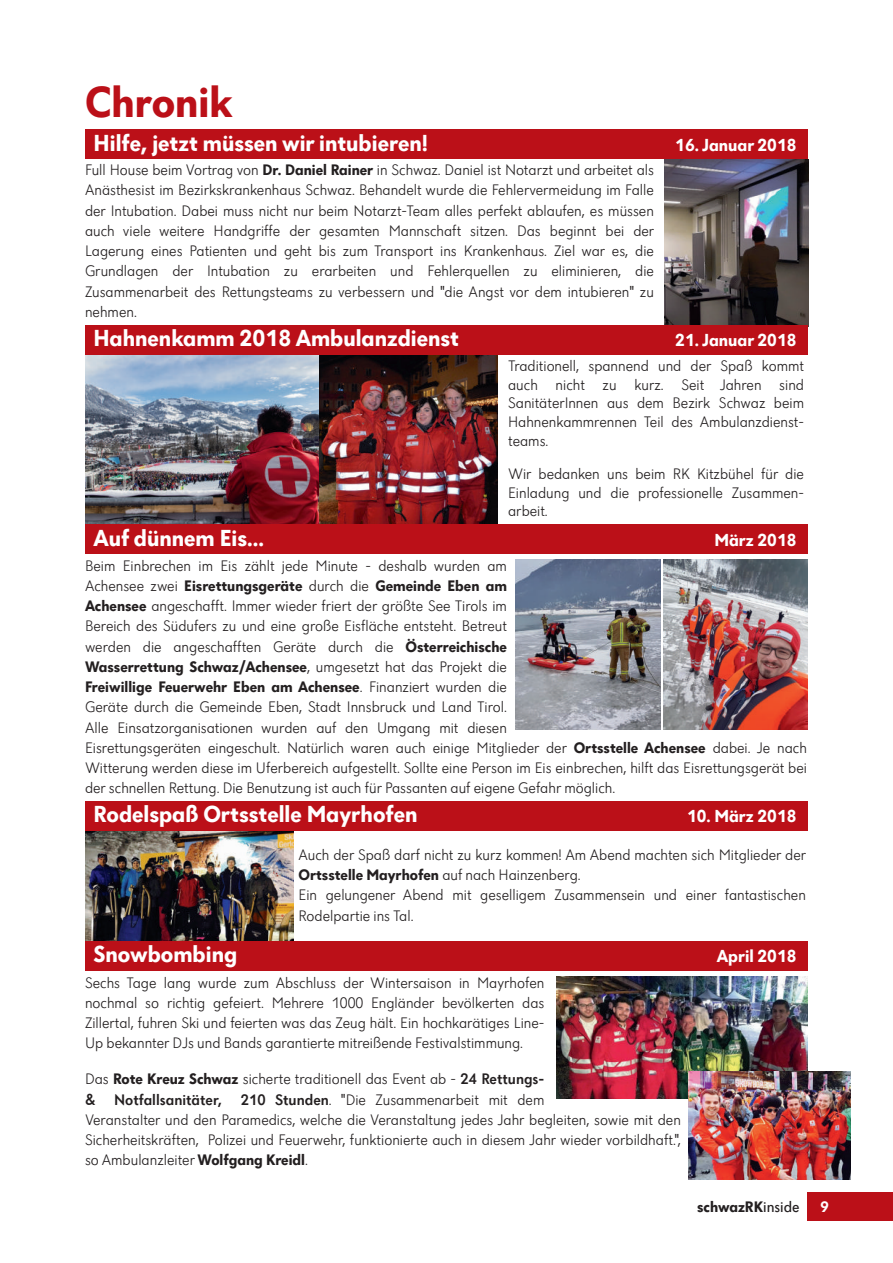
<style>
.page{position:relative;width:893px;height:1263px;background:#fff}
.page>*{position:absolute;margin:0;border:0;box-sizing:border-box;transform-origin:0 0}
.t1{font:700 45px "Dunant";color:#bb1018}
.t2{font:700 24px "Dunant";color:#fff}
.t3{font:700 18px "Dunant";color:#fff}
.t4{font:300 15.75px/20.2px "Dunant";color:#231f20;text-align:justify}
.t5{font:700 15.75px "Dunant";color:#231f20}
.t6{font:700 15.75px "Dunant";color:#fff}
.s1{font-weight:700}
.s2{font-weight:500}
.s3{font-weight:400}
</style>
<div class="page">
<div style="left:807px;top:1192px;width:86px;height:28px;background:#bb1018"></div>
<img style="left:85px;top:831px;width:208px;height:110px">
<img style="left:319px;top:354px;width:178px;height:170px">
<img style="left:85px;top:354px;width:234px;height:170px">
<img style="left:664px;top:159px;width:144px;height:166px">
<div style="left:85px;top:129px;width:723px;height:30px;background:#bb1018"></div>
<div style="left:85px;top:325px;width:723px;height:29px;background:#bb1018"></div>
<div style="left:85px;top:524px;width:723px;height:30px;background:#bb1018"></div>
<img style="left:515px;top:559px;width:145px;height:170px">
<img style="left:664px;top:559px;width:143px;height:170px">
<div style="left:85px;top:801px;width:723px;height:30px;background:#bb1018"></div>
<div style="left:85px;top:941px;width:723px;height:30px;background:#bb1018"></div>
<img style="left:556px;top:976px;width:251px;height:123px">
<img style="left:688px;top:1071px;width:162px;height:108px">
<h1 class="t1" style="left:85px;top:83px;width:149px">Chronik</h1>
<h2 class="t2" style="left:94px;top:133px;width:336px">Hilfe, jetzt müssen wir intubieren!</h2>
<p class="t3" style="left:675px;top:137px;width:123px">16. Januar 2018</p>
<p class="t4" style="left:85px;top:161px;width:571px">Full House beim Vortrag von <span class="s1">Dr. Daniel Rainer</span> in Schwaz. Daniel ist Notarzt und arbeitet als Anästhesist im Bezirkskrankenhaus Schwaz. Behandelt wurde die Fehlervermeidung im Falle der Intubation. Dabei muss nicht nur beim Notarzt-Team alles perfekt ablaufen, es müssen auch viele weitere Handgriffe der gesamten Mannschaft sitzen. Das beginnt bei der Lagerung eines Patienten und geht bis zum Transport ins Krankenhaus. Ziel war es, die Grundlagen der Intubation zu erarbeiten und Fehlerquellen zu eliminieren, die Zusammenarbeit des Rettungsteams zu verbessern und "die Angst vor dem intubieren" zu nehmen.</p>
<h2 class="t2" style="left:94px;top:328px;width:367px">Hahnenkamm 2018 Ambulanzdienst</h2>
<p class="t3" style="left:675px;top:332px;width:123px">21. Januar 2018</p>
<p class="t4" style="left:508px;top:358px;width:297px;line-height:18.8px">Traditionell, spannend und der Spaß kommt auch nicht zu kurz. Seit Jahren sind SanitäterInnen aus dem Bezirk Schwaz beim Hahnenkammrennen Teil des Ambulanzdienst&shy;teams.</p>
<p class="t4" style="left:508px;top:466px;width:297px;line-height:18.8px">Wir bedanken uns beim RK Kitzbühel für die Einladung und die professionelle Zusammen&shy;arbeit.</p>
<h2 class="t2" style="left:94px;top:528px;width:172px">Auf dünnem Eis...</h2>
<p class="t3" style="left:714px;top:532px;width:83px">März 2018</p>
<p class="t4" style="left:85px;top:557px;width:723px;text-align:left">Beim Einbrechen im Eis zählt jede Minute - deshalb wurden am<br>Achensee zwei <span class="s1">Eisrettungsgeräte</span> durch die <span class="s1">Gemeinde Eben am<br>Achensee</span> angeschafft. Immer wieder friert der größte See Tirols im<br>Bereich des Südufers zu und eine große Eisfläche entsteht. Betreut<br>werden die angeschafften Geräte durch die <span class="s1">Österreichische<br>Wasserrettung Schwaz/Achensee</span>, umgesetzt hat das Projekt die<br><span class="s1">Freiwillige Feuerwehr Eben am Achensee</span>. Finanziert wurden die<br>Geräte durch die Gemeinde Eben, Stadt Innsbruck und Land Tirol.<br>Alle Einsatzorganisationen wurden auf den Umgang mit diesen<br>Eisrettungsgeräten eingeschult. Natürlich waren auch einige Mitglieder der <span class="s1">Ortsstelle Achensee</span> dabei. Je nach Witterung werden diese im Uferbereich aufgestellt. Sollte eine Person im Eis einbrechen, hilft das Eisrettungsgerät bei der schnellen Rettung. Die Benutzung ist auch für Passanten auf eigene Gefahr möglich.</p>
<h2 class="t2" style="left:94px;top:804px;width:325px">Rodelspaß Ortsstelle Mayrhofen</h2>
<p class="t3" style="left:687px;top:809px;width:111px">10. März 2018</p>
<p class="t4" style="left:298px;top:846px;width:509px;text-align:left">Auch der Spaß darf nicht zu kurz kommen! Am Abend machten sich Mitglieder der <span class="s1">Ortsstelle Mayrhofen</span> auf nach Hainzenberg.<br>Ein gelungener Abend mit geselligem Zusammensein und einer fantastischen Rodelpartie ins Tal.</p>
<h2 class="t2" style="left:94px;top:944px;width:145px">Snowbombing</h2>
<p class="t3" style="left:717px;top:949px;width:81px">April 2018</p>
<p class="t4" style="left:85px;top:973px;width:461px">Sechs Tage lang wurde zum Abschluss der Wintersaison in Mayrhofen nochmal so richtig gefeiert. Mehrere 1000 Engländer bevölkerten das Zillertal, fuhren Ski und feierten was das Zeug hält. Ein hochkarätiges Line-Up bekannter DJs und Bands garantierte mitreißende Festivalstimmung.</p>
<p class="t4" style="left:85px;top:1070px;width:597px;text-align:left">Das <span class="s1">Rote Kreuz Schwaz</span> sicherte traditionell das Event ab - <span class="s2">24 Rettungs-<br>&amp; Notfallsanitäter, 210 Stunden</span>. "Die Zusammenarbeit mit dem<br>Veranstalter und den Paramedics, welche die Veranstaltung jedes Jahr begleiten, sowie mit den Sicherheitskräften, Polizei und Feuerwehr, funktionierte auch in diesem Jahr wieder vorbildhaft.", so Ambulanzleiter <span class="s1">Wolfgang Kreidl</span>.</p>
<p class="t5" style="left:697px;top:1200px;width:104px">schwazRK<span class="s3">inside</span></p>
<p class="t6" style="left:820px;top:1200px;width:10px">9</p>
</div>
